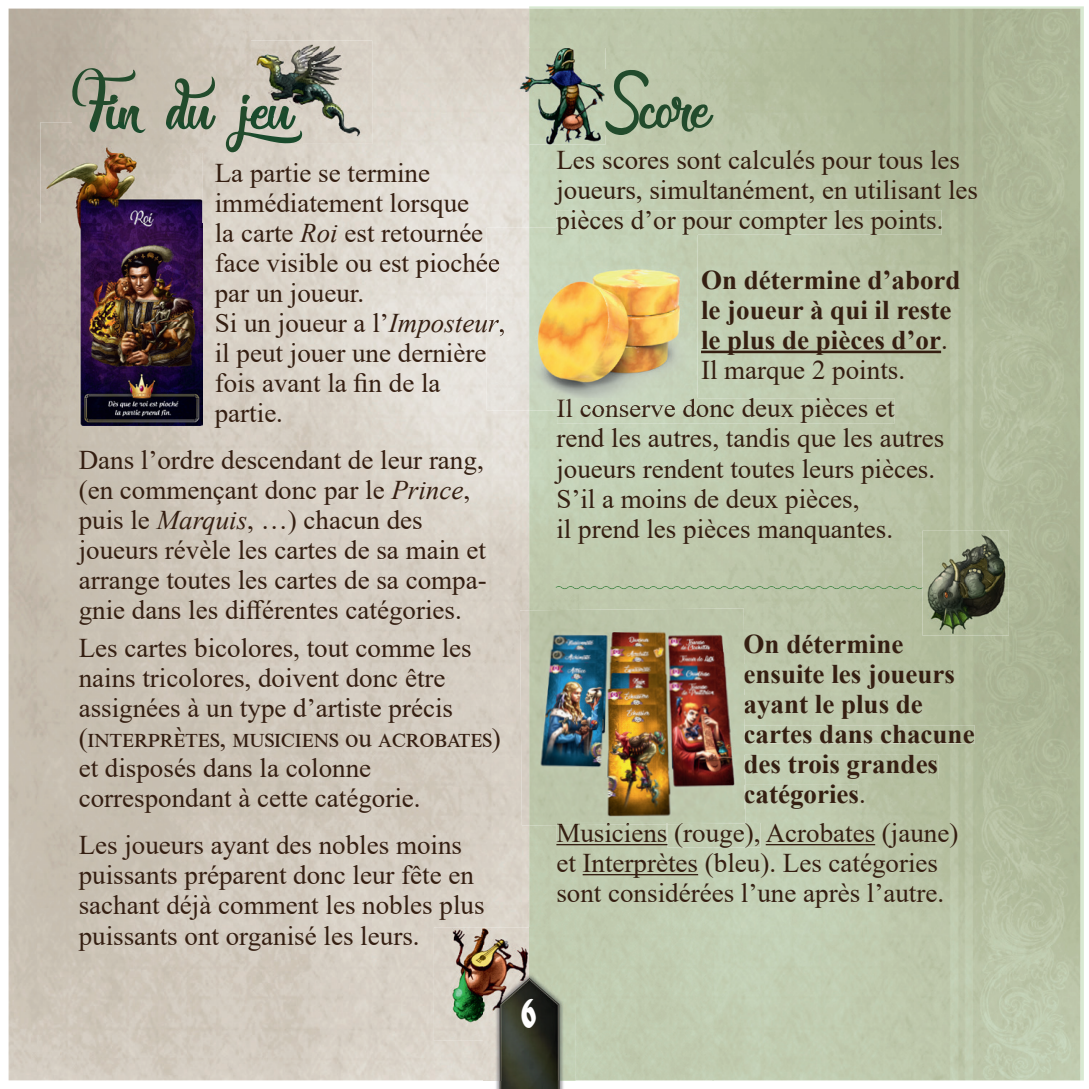
<style>
.page{position:relative;width:1089px;height:1089px;background:#fff}
.page>*{position:absolute;margin:0;border:0;box-sizing:border-box;transform-origin:0 0}
.t1{font:108px "Marguaritas";color:#224b2c}
.t2{font:700 36px "Albert Text";color:#fff}
.t3{font:27px/30px "Times New Roman";color:#351f12}
.t4{font:700 27px/30px "Times New Roman";color:#351f12}
.s1{font-style:italic}
.s2{font-weight:400}
</style>
<div class="page">
<img style="left:9px;top:9px;width:520px;height:1071px">
<img style="left:713px;top:651px;width:367px;height:429px">
<img style="left:557px;top:399px;width:337px;height:24px">
<img style="left:745px;top:634px;width:158px;height:19px">
<img style="left:745px;top:665px;width:216px;height:24px">
<div style="left:745px;top:695px;width:178px;height:24px;background:#bec7ab"></div>
<img style="left:745px;top:725px;width:229px;height:18px">
<img style="left:745px;top:755px;width:193px;height:24px">
<div style="left:745px;top:784px;width:113px;height:25px;background:#c1cbb0"></div>
<div style="left:557px;top:825px;width:109px;height:17px;background:#bfc9ad"></div>
<div style="left:667px;top:823px;width:93px;height:24px;background:#c1cdb2"></div>
<div style="left:605px;top:70px;width:108px;height:65px;background:#bec7ab"></div>
<hr style="left:701px;top:350px;width:240px;height:3px;background:#351f12">
<hr style="left:556px;top:844px;width:111px;height:1px;background:#351f12">
<hr style="left:765px;top:844px;width:110px;height:1px;background:#351f12">
<hr style="left:582px;top:874px;width:116px;height:1px;background:#351f12">
<img style="left:486px;top:227px;width:211px;height:183px">
<img style="left:556px;top:227px;width:141px;height:8px">
<img style="left:557px;top:399px;width:140px;height:11px">
<img style="left:486px;top:253px;width:14px;height:24px">
<img style="left:486px;top:314px;width:13px;height:23px">
<svg style="left:500px;top:329px;width:5px;height:7px"></svg>
<img style="left:520px;top:610px;width:9px;height:215px">
<img style="left:529px;top:608px;width:216px;height:217px">
<svg style="left:744px;top:725px;width:1px;height:18px"></svg>
<svg style="left:744px;top:755px;width:1px;height:54px"></svg>
<img style="left:557px;top:823px;width:188px;height:2px">
<img style="left:667px;top:823px;width:78px;height:1px">
<img style="left:520px;top:48px;width:85px;height:96px">
<img style="left:434px;top:927px;width:112px;height:113px">
<img style="left:251px;top:40px;width:121px;height:104px">
<img style="left:251px;top:68px;width:51px;height:76px">
<img style="left:922px;top:531px;width:86px;height:104px">
<svg style="left:555px;top:586px;width:368px;height:3px"></svg>
<img style="left:40px;top:122px;width:162px;height:303px">
<img style="left:72px;top:122px;width:130px;height:30px">
<img style="left:483px;top:1080px;width:81px;height:9px">
<img style="left:483px;top:945px;width:46px;height:135px">
<img style="left:529px;top:1080px;width:46px;height:1px">
<img style="left:546px;top:945px;width:29px;height:67px">
<img style="left:529px;top:1012px;width:46px;height:68px">
<h1 class="t1" style="left:72px;top:48px;width:246px">Fin du jeu</h1>
<h1 class="t1" style="left:604px;top:47px;width:108px">Score</h1>
<p class="t3" style="left:215px;top:157px;width:292px">La partie se termine immédiatement lorsque<br>la carte <span class="s1">Roi</span> est retournée face visible ou est piochée par un joueur.<br>Si un joueur a l’<span class="s1">Imposteur</span>, il peut jouer une dernière fois avant la fin de la partie.</p>
<p class="t3" style="left:79px;top:444px;width:409px">Dans l’ordre descendant de leur rang, (en commençant donc par le <span class="s1">Prince</span>, puis le <span class="s1">Marquis</span>, …) chacun des joueurs révèle les cartes de sa main et arrange toutes les cartes de sa compa&shy;gnie dans les différentes catégories.</p>
<p class="t3" style="left:79px;top:632px;width:424px">Les cartes bicolores, tout comme les nains tricolores, doivent donc être assignées à un type d’artiste précis (INTERPRÈTES, MUSICIENS ou ACROBATES) et disposés dans la colonne correspondant à cette catégorie.</p>
<p class="t3" style="left:79px;top:829px;width:407px">Les joueurs ayant des nobles moins puissants préparent donc leur fête en sachant déjà comment les nobles plus puissants ont organisé les leurs.</p>
<p class="t3" style="left:556px;top:144px;width:423px">Les scores sont calculés pour tous les joueurs, simultanément, en utilisant les pièces d’or pour compter les points.</p>
<p class="t4" style="left:701px;top:264px;width:261px">On détermine d’abord le joueur à qui il reste le plus de pièces d’or<span class="s2">.<br>Il marque 2 points.</span></p>
<p class="t3" style="left:556px;top:392px;width:389px">Il conserve donc deux pièces et rend les autres, tandis que les autres joueurs rendent toutes leurs pièces.<br>S’il a moins de deux pièces,<br>il prend les pièces manquantes.</p>
<p class="t4" style="left:743px;top:628px;width:232px">On détermine ensuite les joueurs ayant le plus de cartes dans chacune des trois grandes catégories<span class="s2">.</span></p>
<p class="t3" style="left:556px;top:816px;width:403px">Musiciens (rouge), Acrobates (jaune) et Interprètes (bleu). Les catégories sont considérées l’une après l’autre.</p>
<h2 class="t2" style="left:521px;top:989px;width:17px">6</h2>
</div>
